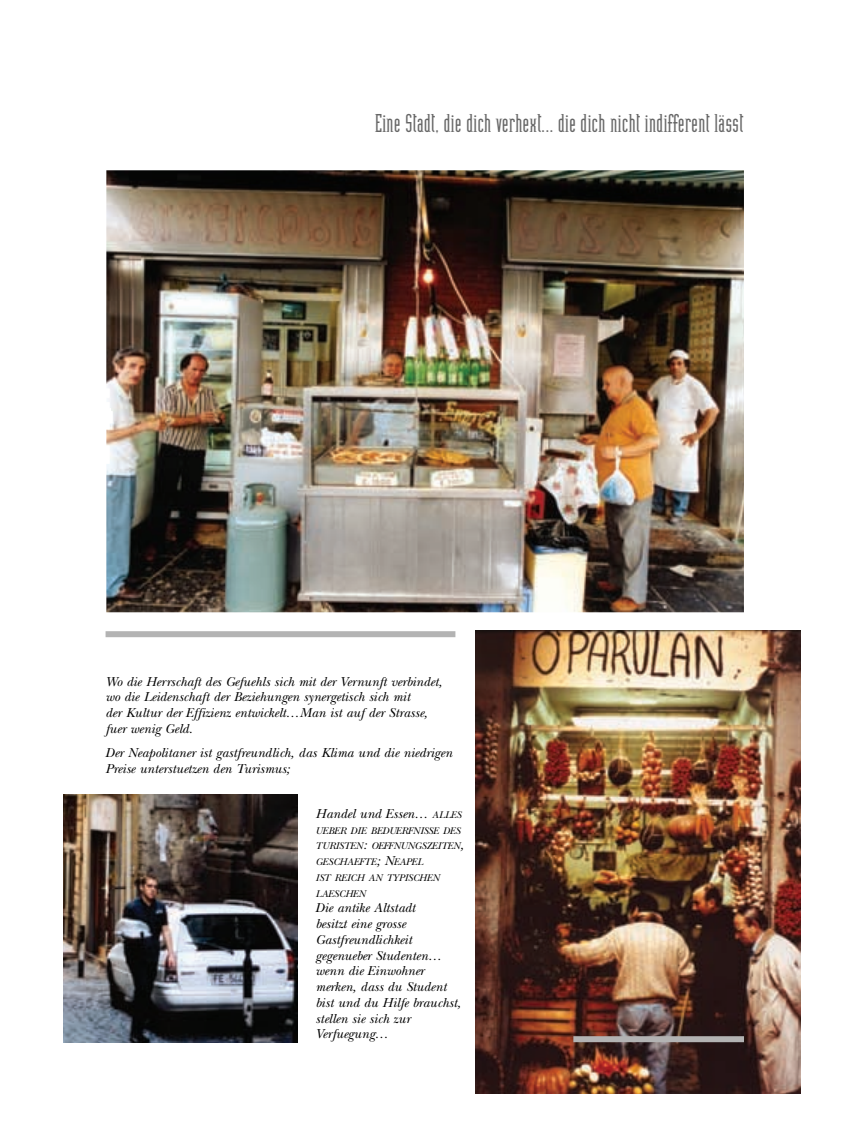
<style>
.page{position:relative;width:849px;height:1148px;background:#fff}
.page>*{position:absolute;margin:0;border:0;box-sizing:border-box;transform-origin:0 0}
.t1{font:27px "Heliotype Plain";color:#666}
.t2{font:italic 13.5px/15.8px "New Baskerville";color:#000}
.t3{font:italic 10.2px/15.8px "New Baskerville";color:#000}
.s1{font-size:10.2px}
.s2{font-size:13.5px}
</style>
<div class="page">
<img style="left:106px;top:170px;width:638px;height:442px">
<img style="left:475px;top:630px;width:326px;height:464px">
<img style="left:64px;top:794px;width:234px;height:248px">
<div style="left:106px;top:631px;width:349px;height:6px;background:#b3b3b3"></div>
<div style="left:573px;top:1036px;width:171px;height:6px;background:#b3b3b3"></div>
<h1 class="t1" style="left:375px;top:112px;width:370px">Eine Stadt, die dich verhext... die dich nicht indifferent lässt</h1>
<p class="t2" style="left:105px;top:675px;width:338px">Wo die Herrschaft des Gefuehls sich mit der Vernunft verbindet, wo die Leidenschaft der Beziehungen synergetisch sich mit<br>der Kultur der Effizienz entwickelt…Man ist auf der Strasse, fuer wenig Geld.</p>
<p class="t2" style="left:105px;top:746px;width:348px">Der Neapolitaner ist gastfreundlich, das Klima und die niedrigen<br>Preise unterstuetzen den Turismus;</p>
<p class="t2" style="left:316px;top:807px;width:147px">Handel und Essen… <span class="s1">ALLES</span></p>
<p class="t3" style="left:316px;top:823px;width:150px">UEBER DIE BEDUERFNISSE DES<br>TURISTEN<span class="s2">:</span> OEFFNUNGSZEITEN<span class="s2">,<br></span>GESCHAEFTE<span class="s2">; N</span>EAPEL<br>IST REICH AN TYPISCHEN<br>LAESCHEN</p>
<p class="t2" style="left:316px;top:901px;width:147px">Die antike Altstadt<br>besitzt eine grosse<br>Gastfreundlichkeit gegenueber Studenten… wenn die Einwohner merken, dass du Student bist und du Hilfe brauchst, stellen sie sich zur<br>Verfuegung…</p>
</div>
